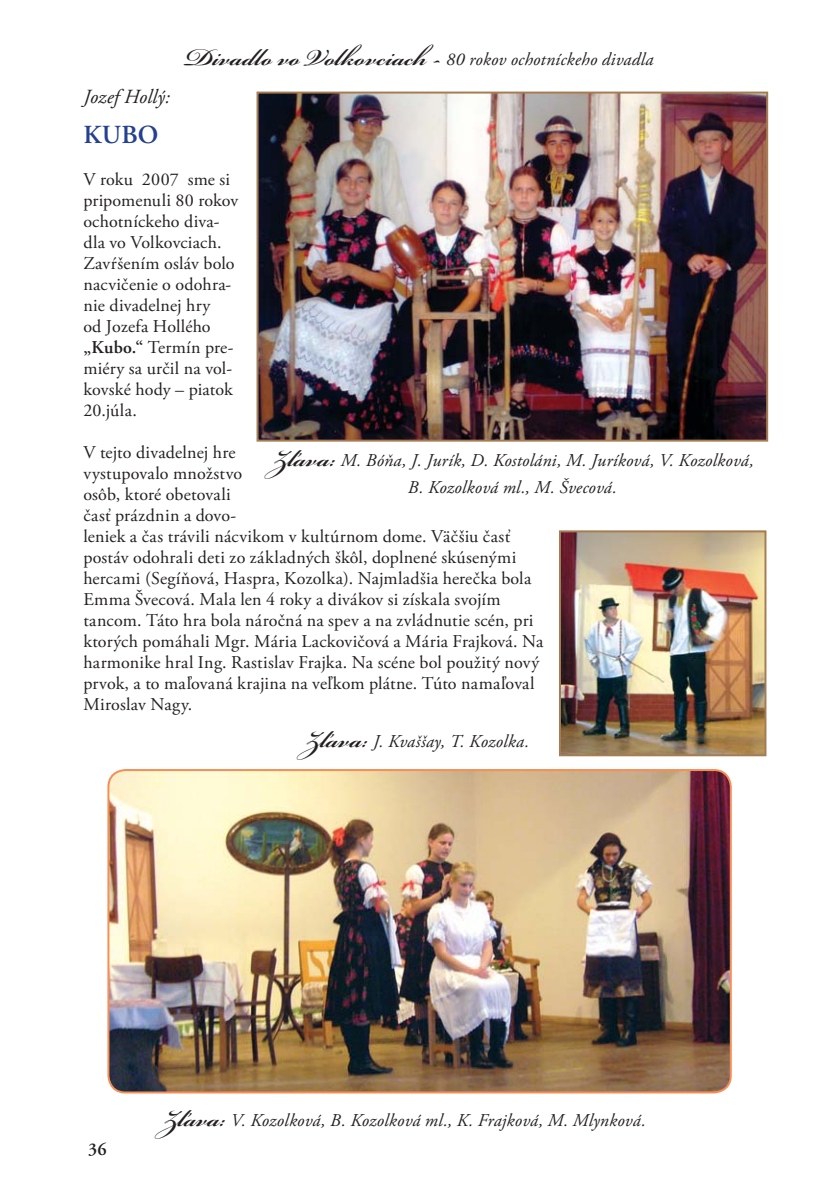
<style>
.page{position:relative;width:840px;height:1190px;background:#fff}
.page>*{position:absolute;margin:0;border:0;box-sizing:border-box;transform-origin:0 0}
.t1{font:600 26px "Adobe Garamond Pro";color:#25408e}
.t2{font:italic 20px "Adobe Garamond Pro";letter-spacing:.005em;color:#231f20}
.t3{font:18px/21px "Adobe Garamond Pro";letter-spacing:.01em;color:#231f20}
.t4{font:italic 18px/27px "Adobe Garamond Pro";letter-spacing:.01em;color:#231f20;text-align:center}
.t5{font:600 18px "Adobe Garamond Pro";color:#231f20}
.s1{font-family:"Bickham Script Std";font-weight:700;font-style:normal;font-size:36px}
.s2{font-weight:600}
</style>
<div class="page">
<img style="left:562px;top:533px;width:201px;height:220px">
<div style="left:559px;top:530px;width:207px;height:226px;border:2px solid #a67d53"></div>
<img style="left:108px;top:770px;width:623px;height:322px;border-radius:17px">
<div style="left:107px;top:769px;width:625px;height:324px;border:2px solid #f68e55;border-radius:17px"></div>
<img style="left:260px;top:95px;width:505px;height:344px">
<div style="left:257px;top:92px;width:511px;height:350px;border:2px solid #a67d53"></div>
<p class="t4" style="left:186px;top:47px;width:469px"><span class="s1">Divadlo vo Volkovciach -</span> 80 rokov ochotníckeho divadla</p>
<p class="t2" style="left:83px;top:89px;width:88px">Jozef Hollý:</p>
<h1 class="t1" style="left:83px;top:124px;width:77px">KUBO</h1>
<p class="t3" style="left:83px;top:170px;width:157px">V roku 2007 sme si pripomenuli 80 rokov ochotníckeho diva&shy;dla vo Volkovciach.<br>Zavŕšením osláv bolo nacvičenie o odohra&shy;nie divadelnej hry<br>od Jozefa Hollého <span class="s2">„Kubo.“</span> Termín pre&shy;miéry sa určil na vol&shy;kovské hody – piatok<br>20.júla.</p>
<p class="t3" style="left:83px;top:443px;width:462px">V tejto divadelnej hre<br>vystupovalo množstvo<br>osôb, ktoré obetovali<br>časť prázdnin a dovo-<br>leniek a čas trávili nácvikom v kultúrnom dome. Väčšiu časť postáv odohrali deti zo základných škôl, doplnené skúsenými hercami (Segíňová, Haspra, Kozolka). Najmladšia herečka bola Emma Švecová. Mala len 4 roky a divákov si získala svojím tancom. Táto hra bola náročná na spev a na zvládnutie scén, pri ktorých pomáhali Mgr. Mária Lackovičová a Mária Frajková. Na harmonike hral Ing. Rastislav Frajka. Na scéne bol použitý nový prvok, a to maľovaná krajina na veľkom plátne. Túto namaľoval Miroslav Nagy.</p>
<p class="t4" style="left:303px;top:729px;width:228px"><span class="s1">Zľava:</span> J. Kvaššay, T. Kozolka.</p>
<p class="t4" style="left:271px;top:448px;width:484px"><span class="s1">Zľava:</span> M. Bóňa, J. Jurík, D. Kostoláni, M. Juríková, V. Kozolková,<br>B. Kozolková ml., M. Švecová.</p>
<p class="t5" style="left:88px;top:1142px;width:20px">36</p>
<p class="t4" style="left:161px;top:1108px;width:486px"><span class="s1">Zľava:</span> V. Kozolková, B. Kozolková ml., K. Frajková, M. Mlynková.</p>
</div>
